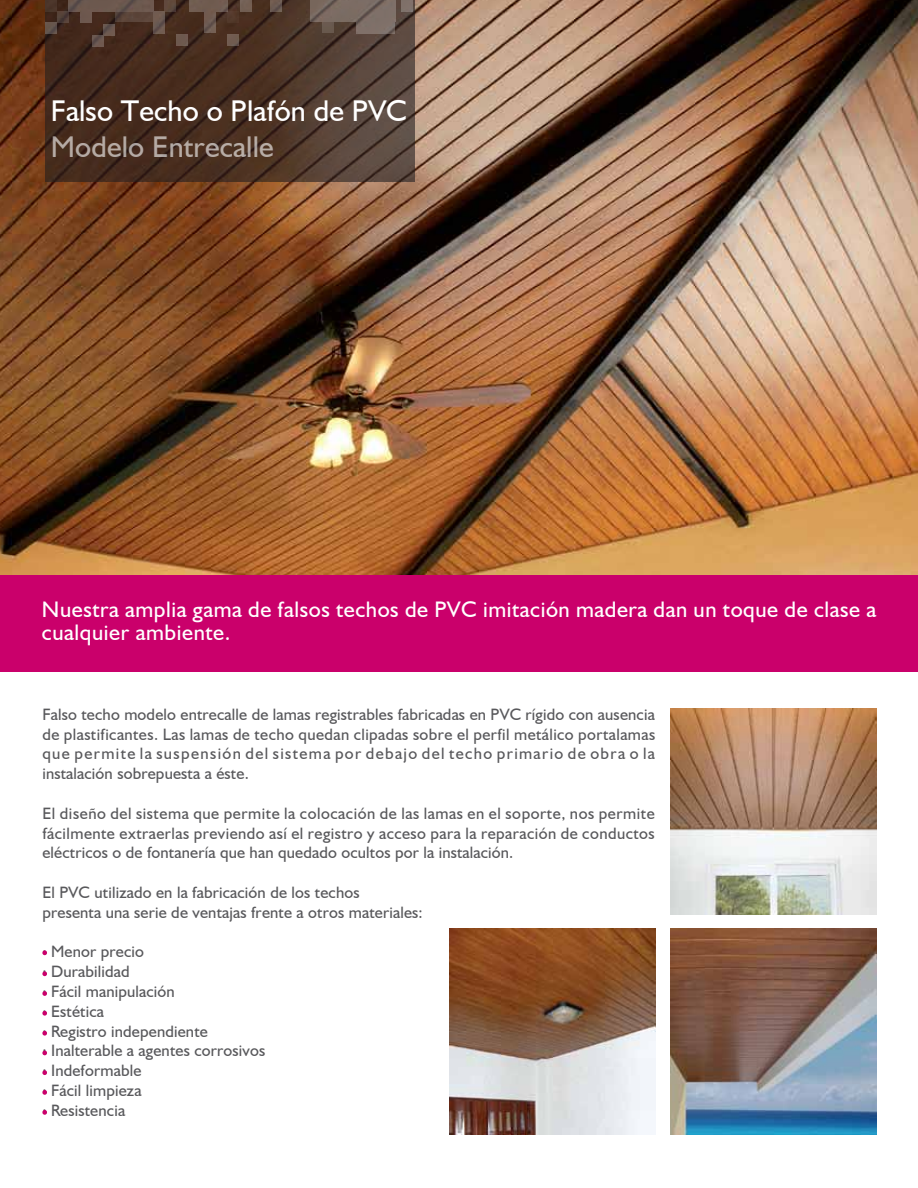
<style>
.page{position:relative;width:918px;height:1188px;background:#fff}
.page>*{position:absolute;margin:0;border:0;box-sizing:border-box;transform-origin:0 0}
.t1{font:30px "Humanist 521 BT";letter-spacing:.005em;color:#fff}
.t2{font:30px "Humanist 521 BT";letter-spacing:.005em;color:rgb(255 255 255/.6)}
.t3{font:22.5px/22.5px "Humanist 521 BT";letter-spacing:.025em;color:#fff}
.t4{font:16.5px/19.8px "Humanist 521 BT";letter-spacing:.01em;color:#58585b;text-align:justify}
</style>
<div class="page">
<img style="left:0;top:0;width:918px;height:575px">
<svg style="left:290px;top:298px;width:5px;height:3px"></svg>
<div style="left:0;top:575px;width:918px;height:96px;background:#ca006b"></div>
<svg style="left:45px;top:0;width:369px;height:182px;fill:#4a2f20"></svg>
<svg style="left:154px;top:23px;width:11px;height:11px"></svg>
<div style="left:154px;top:11px;width:11px;height:12px;background:#705b50"></div>
<svg style="left:205px;top:22px;width:11px;height:11px"></svg>
<div style="left:176px;top:34px;width:12px;height:12px;background:#6d584e"></div>
<div style="left:228px;top:34px;width:11px;height:11px;background:#705b50"></div>
<div style="left:402px;top:0;width:11px;height:11px;background:#80716a"></div>
<div style="left:205px;top:11px;width:11px;height:11px;background:#705a4e"></div>
<svg style="left:46px;top:22px;width:11px;height:12px"></svg>
<svg style="left:57px;top:11px;width:12px;height:12px"></svg>
<svg style="left:92px;top:35px;width:12px;height:12px"></svg>
<div style="left:81px;top:11px;width:11px;height:12px;background:#6d584e"></div>
<svg style="left:104px;top:24px;width:11px;height:11px"></svg>
<svg style="left:69px;top:0;width:85px;height:11px"></svg>
<div style="left:165px;top:0;width:11px;height:11px;background:#60493c"></div>
<div style="left:240px;top:0;width:11px;height:11px;background:#746054"></div>
<svg style="left:270px;top:0;width:11px;height:11px"></svg>
<div style="left:189px;top:0;width:39px;height:11px;background:#705c50"></div>
<svg style="left:115px;top:11px;width:39px;height:11px"></svg>
<div style="left:228px;top:11px;width:11px;height:12px;background:#53382a"></div>
<div style="left:322px;top:22px;width:12px;height:11px;background:#695a4d"></div>
<svg style="left:310px;top:11px;width:85px;height:11px"></svg>
<div style="left:356px;top:22px;width:39px;height:11px;background:#807169"></div>
<div style="left:45px;top:0;width:11px;height:11px;background:#4a3529"></div>
<div style="left:356px;top:22px;width:12px;height:12px;background:#807069"></div>
<svg style="left:310px;top:0;width:85px;height:11px"></svg>
<div style="left:347px;top:0;width:11px;height:11px;background:#7c6c64"></div>
<div style="left:322px;top:11px;width:12px;height:11px;background:#7d6b62"></div>
<img style="left:670px;top:709px;width:206px;height:205px">
<img style="left:449px;top:928px;width:206px;height:206px">
<img style="left:670px;top:928px;width:206px;height:206px">
<svg style="left:42px;top:950px;width:5px;height:5px"></svg>
<svg style="left:42px;top:971px;width:5px;height:5px"></svg>
<svg style="left:42px;top:991px;width:5px;height:5px"></svg>
<svg style="left:42px;top:1011px;width:5px;height:5px"></svg>
<svg style="left:42px;top:1031px;width:5px;height:5px"></svg>
<svg style="left:42px;top:1051px;width:5px;height:4px"></svg>
<svg style="left:42px;top:1070px;width:5px;height:5px"></svg>
<svg style="left:42px;top:1090px;width:5px;height:5px"></svg>
<svg style="left:42px;top:1110px;width:5px;height:5px"></svg>
<h1 class="t1" style="left:51px;top:93px;width:358px">Falso Techo o Plafón de PVC</h1>
<h1 class="t2" style="left:51px;top:129px;width:225px">Modelo Entrecalle</h1>
<h2 class="t3" style="left:42px;top:598px;width:836px">Nuestra amplia gama de falsos techos de PVC imitación madera dan un toque de clase a cualquier ambiente.</h2>
<p class="t4" style="left:42px;top:704px;width:614px">Falso techo modelo entrecalle de lamas registrables fabricadas en PVC rígido con ausencia de plastificantes. Las lamas de techo quedan clipadas sobre el perfil metálico portalamas que permite la suspensión del sistema por debajo del techo primario de obra o la instalación sobrepuesta a éste.</p>
<p class="t4" style="left:42px;top:803px;width:614px">El diseño del sistema que permite la colocación de las lamas en el soporte, nos permite fácilmente extraerlas previendo así el registro y acceso para la reparación de conductos eléctricos o de fontanería que han quedado ocultos por la instalación.</p>
<p class="t4" style="left:42px;top:882px;width:382px">El PVC utilizado en la fabricación de los techos<br>presenta una serie de ventajas frente a otros materiales:</p>
<p class="t4" style="left:42px;top:942px;width:224px;text-align:left">· Menor precio<br>· Durabilidad<br>· Fácil manipulación<br>· Estética<br>· Registro independiente<br>· Inalterable a agentes corrosivos · Indeformable<br>· Fácil limpieza<br>· Resistencia</p>
</div>
